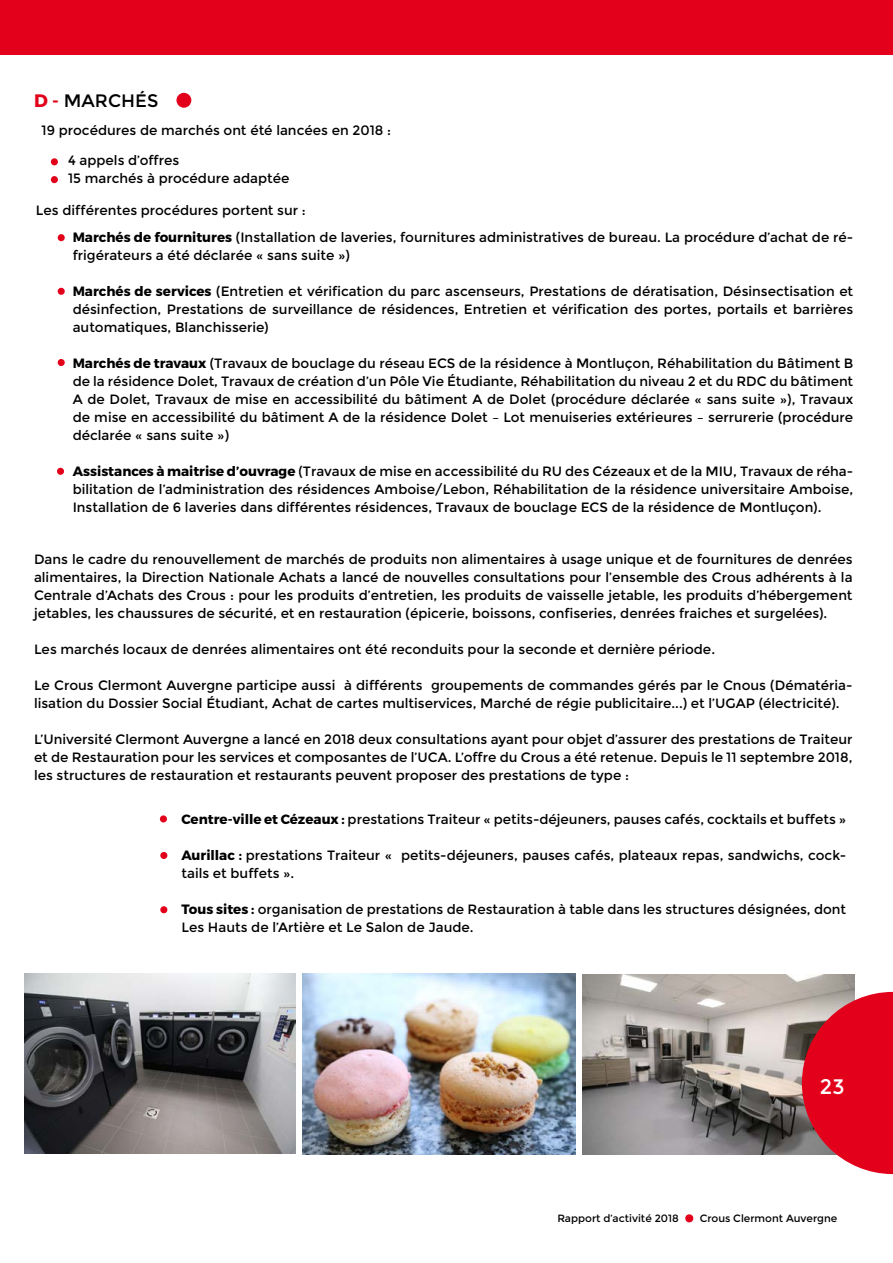
<style>
.page{position:relative;width:893px;height:1263px;background:#fff}
.page>*{position:absolute;margin:0;border:0;box-sizing:border-box;transform-origin:0 0}
.t1{font:54px "Montserrat";color:#e2001a}
.t2{font:21px "Montserrat";color:#fff}
.t3{font:18px "Montserrat";color:#000}
.t4{font:13.5px/18px "Montserrat";color:#000;text-align:justify}
.t5{font:10.5px "Montserrat";color:#000}
.s1{font-weight:700;color:#e2001a}
.s2{font-weight:700}
</style>
<div class="page">
<img style="left:24px;top:973px;width:271px;height:181px">
<img style="left:303px;top:973px;width:272px;height:181px">
<img style="left:582px;top:974px;width:273px;height:180px">
<svg style="left:802px;top:992px;width:91px;height:182px;background:#d82639"></svg>
<div style="left:0;top:0;width:893px;height:54px;background:#e2001a"></div>
<div style="left:176px;top:93px;width:15px;height:15px;background:#e2001a;border-radius:50%"></div>
<div style="left:51px;top:158px;width:7px;height:7px;background:#e2001a;border-radius:50%"></div>
<div style="left:51px;top:176px;width:7px;height:7px;background:#e2001a;border-radius:50%"></div>
<div style="left:58px;top:234px;width:7px;height:7px;background:#e2001a;border-radius:50%"></div>
<div style="left:58px;top:288px;width:7px;height:7px;background:#e2001a;border-radius:50%"></div>
<div style="left:58px;top:359px;width:7px;height:7px;background:#e2001a;border-radius:50%"></div>
<div style="left:57px;top:468px;width:7px;height:7px;background:#e2001a;border-radius:50%"></div>
<div style="left:160px;top:815px;width:7px;height:7px;background:#e2001a;border-radius:50%"></div>
<div style="left:160px;top:852px;width:7px;height:7px;background:#e2001a;border-radius:50%"></div>
<div style="left:160px;top:906px;width:7px;height:7px;background:#e2001a;border-radius:50%"></div>
<h3 class="t3" style="left:34px;top:91px;width:126px"><span class="s1">D -</span> MARCHÉS</h3>
<p class="t4" style="left:42px;top:122px;width:351px">19 procédures de marchés ont été lancées en 2018 :</p>
<p class="t4" style="left:68px;top:151px;width:223px">4 appels d’offres<br>15 marchés à procédure adaptée</p>
<p class="t4" style="left:73px;top:197px;width:782px;line-height:26.7px;text-indent:-37px">Les différentes procédures portent sur :<br><span class="s2">Marchés de fournitures</span> (Installation de laveries, fournitures administratives de bureau. La procédure d’achat de ré-</p>
<p class="t4" style="left:73px;top:246px;width:279px">frigérateurs a été déclarée « sans suite »)</p>
<p class="t4" style="left:73px;top:282px;width:782px"><span class="s2">Marchés de services</span> (Entretien et vérification du parc ascenseurs, Prestations de dératisation, Désinsectisation et désinfection, Prestations de surveillance de résidences, Entretien et vérification des portes, portails et barrières automatiques, Blanchisserie)</p>
<p class="t4" style="left:73px;top:354px;width:782px"><span class="s2">Marchés de travaux</span> (Travaux de bouclage du réseau ECS de la résidence à Montluçon, Réhabilitation du Bâtiment B de la résidence Dolet, Travaux de création d’un Pôle Vie Étudiante, Réhabilitation du niveau 2 et du RDC du bâtiment A de Dolet, Travaux de mise en accessibilité du bâtiment A de Dolet (procédure déclarée « sans suite »), Travaux de mise en accessibilité du bâtiment A de la résidence Dolet – Lot menuiseries extérieures – serrurerie (procédure déclarée « sans suite »)</p>
<p class="t4" style="left:73px;top:462px;width:782px"><span class="s2">Assistances à maitrise d’ouvrage</span> (Travaux de mise en accessibilité du RU des Cézeaux et de la MIU, Travaux de réha&shy;bilitation de l’administration des résidences Amboise/Lebon, Réhabilitation de la résidence universitaire Amboise, Installation de 6 laveries dans différentes résidences, Travaux de bouclage ECS de la résidence de Montluçon).</p>
<p class="t4" style="left:34px;top:550px;width:820px">Dans le cadre du renouvellement de marchés de produits non alimentaires à usage unique et de fournitures de denrées alimentaires, la Direction Nationale Achats a lancé de nouvelles consultations pour l’ensemble des Crous adhérents à la Centrale d’Achats des Crous : pour les produits d’entretien, les produits de vaisselle jetable, les produits d’hébergement jetables, les chaussures de sécurité, et en restauration (épicerie, boissons, confiseries, denrées fraiches et surgelées).</p>
<p class="t4" style="left:34px;top:640px;width:683px">Les marchés locaux de denrées alimentaires ont été reconduits pour la seconde et dernière période.</p>
<p class="t4" style="left:34px;top:676px;width:820px">Le Crous Clermont Auvergne participe aussi à différents groupements de commandes gérés par le Cnous (Dématéria&shy;lisation du Dossier Social Étudiant, Achat de cartes multiservices, Marché de régie publicitaire...) et l’UGAP (électricité).</p>
<p class="t4" style="left:34px;top:730px;width:820px">L’Université Clermont Auvergne a lancé en 2018 deux consultations ayant pour objet d’assurer des prestations de Traiteur et de Restauration pour les services et composantes de l’UCA. L’offre du Crous a été retenue. Depuis le 11 septembre 2018, les structures de restauration et restaurants peuvent proposer des prestations de type :</p>
<p class="t4" style="left:181px;top:810px;width:666px"><span class="s2">Centre-ville et Cézeaux :</span> prestations Traiteur « petits-déjeuners, pauses cafés, cocktails et buffets »</p>
<p class="t4" style="left:181px;top:846px;width:666px"><span class="s2">Aurillac :</span> prestations Traiteur « petits-déjeuners, pauses cafés, plateaux repas, sandwichs, cock&shy;tails et buffets ».</p>
<p class="t4" style="left:181px;top:900px;width:666px"><span class="s2">Tous sites :</span> organisation de prestations de Restauration à table dans les structures désignées, dont<br>Les Hauts de l’Artière et Le Salon de Jaude.</p>
<h2 class="t2" style="left:820px;top:1074px;width:26px">23</h2>
<p class="t5" style="left:557px;top:1212px;width:123px">Rapport d’activité 2018</p>
<h1 class="t1" style="left:682px;top:1171px;width:17px">.</h1>
<p class="t5" style="left:700px;top:1212px;width:139px">Crous Clermont Auvergne</p>
</div>
